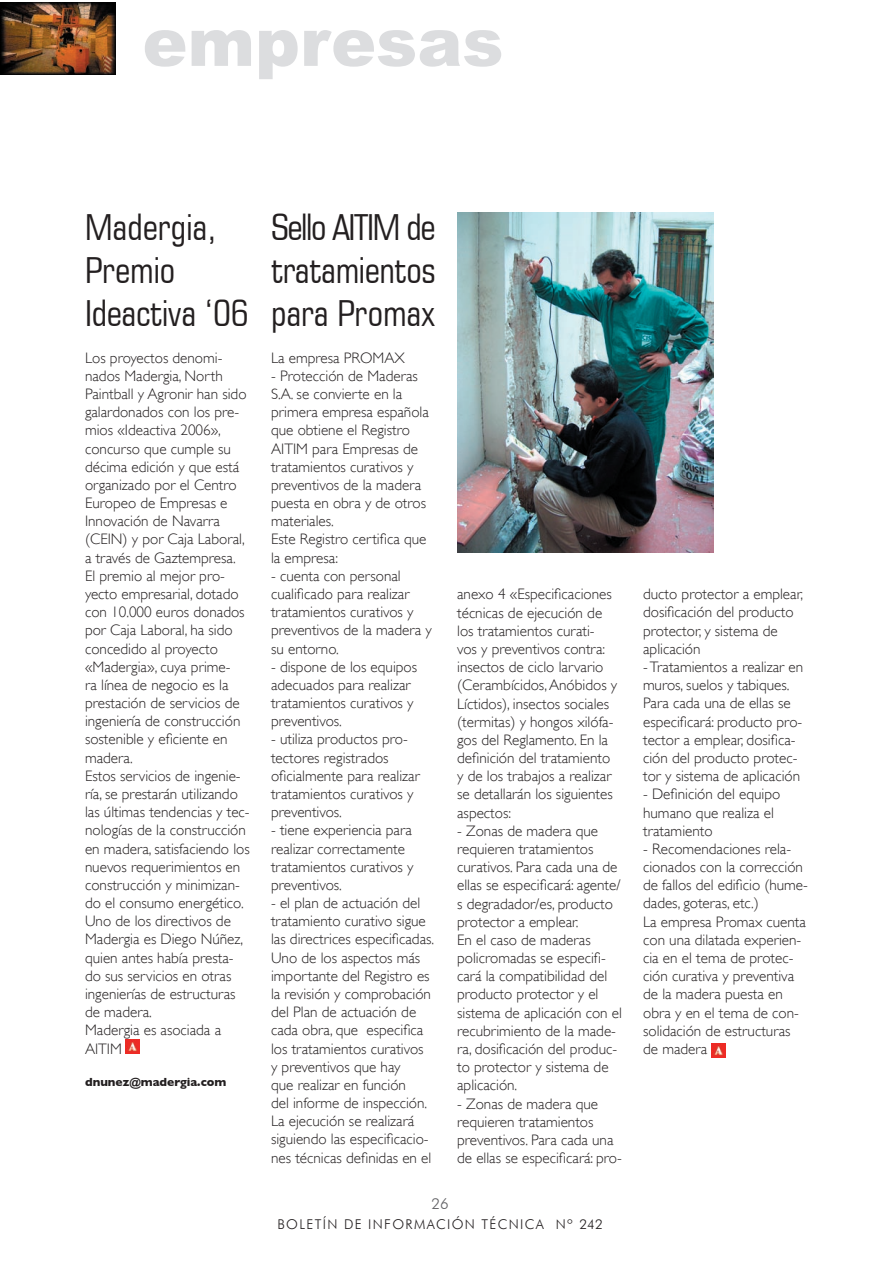
<style>
.page{position:relative;width:893px;height:1263px;background:#fff}
.page>*{position:absolute;margin:0;border:0;box-sizing:border-box;transform-origin:0 0}
.Titulo_4{font:900 67.5px "Arial";color:#dcdddf}
.SubtÌtulo_0{font:condensed 36px/43.2px "Square 721 BT";letter-spacing:-.01em;color:#231f20}
.C__de_texto{font:300 15.15px/18.1px "Gill Sans";color:#231f20}
.C__de_texto-2{font:300 15px "Futura BT";color:#636366}
.TablaTabla{font:300 13.5px "Futura BT";letter-spacing:.1em;color:#231f20}
.Pie{font:700 12px "Gill Sans";color:#231f20}
</style>
<div class="page">
<img style="left:0;top:2px;width:115px;height:72px">
<img style="left:126px;top:1039px;width:14px;height:14px">
<img style="left:711px;top:1044px;width:14px;height:14px">
<img style="left:457px;top:213px;width:256px;height:340px">
<p class="Titulo_4" style="left:142px;top:4px;width:363px">empresas</p>
<p class="SubtÌtulo_0" style="left:85px;top:205px;width:165px">Madergia,<br>Premio<br>Ideactiva ‘06</p>
<p class="C__de_texto" style="left:85px;top:348px;width:163px">Los proyectos denomi&shy;nados Madergia, North<br>Paintball y Agronir han sido galardonados con los pre&shy;mios «Ideactiva 2006»,</p>
<p class="C__de_texto" style="left:85px;top:439px;width:156px">concurso que cumple su décima edición y que está organizado por el Centro<br>Europeo de Empresas e<br>Innovación de Navarra</p>
<p class="C__de_texto" style="left:85px;top:530px;width:161px">(CEIN) y por Caja Laboral, a través de Gaztempresa.</p>
<p class="C__de_texto" style="left:85px;top:566px;width:161px">El premio al mejor pro&shy;yecto empresarial, dotado con 10.000 euros donados por Caja Laboral, ha sido concedido al proyecto</p>
<p class="C__de_texto" style="left:85px;top:657px;width:157px">«Madergia», cuya prime&shy;ra línea de negocio es la prestación de servicios de ingeniería de construcción sostenible y eficiente en</p>
<p class="C__de_texto" style="left:85px;top:748px;width:49px">madera.</p>
<p class="C__de_texto" style="left:85px;top:766px;width:166px">Estos servicios de ingenie&shy;ría, se prestarán utilizando las últimas tendencias y tec&shy;nologías de la construcción en madera, satisfaciendo los nuevos requerimientos en construcción y minimizan&shy;do el consumo energético.<br>Uno de los directivos de<br>Madergia es Diego Núñez, quien antes había presta&shy;do sus servicios en otras ingenierías de estructuras de madera.</p>
<p class="C__de_texto" style="left:85px;top:1021px;width:138px">Madergia es asociada a<br>AITIM</p>
<p class="Pie" style="left:85px;top:1075px;width:143px">dnunez@madergia.com</p>
<p class="SubtÌtulo_0" style="left:271px;top:205px;width:166px;text-align:justify">Sello AITIM de tratamientos para Promax</p>
<p class="C__de_texto" style="left:271px;top:348px;width:135px">La empresa PROMAX</p>
<p class="C__de_texto" style="left:271px;top:367px;width:159px">- Protección de Maderas<br>S.A. se convierte en la primera empresa española que obtiene el Registro<br>AITIM para Empresas de tratamientos curativos y preventivos de la madera puesta en obra y de otros materiales.</p>
<p class="C__de_texto" style="left:271px;top:530px;width:157px">Este Registro certifica que la empresa:</p>
<p class="C__de_texto" style="left:271px;top:566px;width:162px">- cuenta con personal cualificado para realizar tratamientos curativos y preventivos de la madera y su entorno.</p>
<p class="C__de_texto" style="left:271px;top:657px;width:148px">- dispone de los equipos adecuados para realizar tratamientos curativos y preventivos.</p>
<p class="C__de_texto" style="left:271px;top:730px;width:150px">- utiliza productos pro&shy;tectores registrados oficialmente para realizar tratamientos curativos y preventivos.</p>
<p class="C__de_texto" style="left:271px;top:821px;width:144px">- tiene experiencia para realizar correctamente tratamientos curativos y preventivos.</p>
<p class="C__de_texto" style="left:271px;top:894px;width:165px">- el plan de actuación del tratamiento curativo sigue las directrices especificadas.</p>
<p class="C__de_texto" style="left:271px;top:948px;width:162px">Uno de los aspectos más importante del Registro es la revisión y comprobación del Plan de actuación de cada obra, que especifica los tratamientos curativos y preventivos que hay<br>que realizar en función<br>del informe de inspección.<br>La ejecución se realizará siguiendo las especificacio&shy;nes técnicas definidas en el</p>
<p class="C__de_texto" style="left:457px;top:585px;width:162px">anexo 4 «Especificaciones técnicas de ejecución de los tratamientos curati&shy;vos y preventivos contra: insectos de ciclo larvario (Cerambícidos, Anóbidos y<br>Líctidos), insectos sociales (termitas) y hongos xilófa&shy;gos del Reglamento. En la definición del tratamiento y de los trabajos a realizar se detallarán los siguientes aspectos:</p>
<p class="C__de_texto" style="left:457px;top:821px;width:165px">- Zonas de madera que requieren tratamientos curativos. Para cada una de ellas se especificará: agente/ s degradador/es, producto protector a emplear.</p>
<p class="C__de_texto" style="left:457px;top:931px;width:166px">En el caso de maderas policromadas se especifi&shy;cará la compatibilidad del producto protector y el sistema de aplicación con el recubrimiento de la made&shy;ra, dosificación del produc&shy;to protector y sistema de aplicación.</p>
<p class="C__de_texto" style="left:457px;top:1094px;width:166px">- Zonas de madera que requieren tratamientos preventivos. Para cada una de ellas se especificará: pro-</p>
<p class="C__de_texto-2" style="left:431px;top:1195px;width:19px">26</p>
<p class="TablaTabla" style="left:277px;top:1216px;width:327px">BOLETÍN DE INFORMACIÓN TÉCNICA Nº 242</p>
<p class="C__de_texto" style="left:643px;top:585px;width:161px">ducto protector a emplear, dosificación del producto protector, y sistema de aplicación</p>
<p class="C__de_texto" style="left:643px;top:658px;width:162px">- Tratamientos a realizar en muros, suelos y tabiques.<br>Para cada una de ellas se especificará: producto pro&shy;tector a emplear, dosifica&shy;ción del producto protec&shy;tor y sistema de aplicación</p>
<p class="C__de_texto" style="left:643px;top:785px;width:139px">- Definición del equipo humano que realiza el tratamiento</p>
<p class="C__de_texto" style="left:643px;top:840px;width:166px">- Recomendaciones rela&shy;cionados con la corrección de fallos del edificio (hume&shy;dades, goteras, etc.)</p>
<p class="C__de_texto" style="left:643px;top:912px;width:164px">La empresa Promax cuenta con una dilatada experien&shy;cia en el tema de protec&shy;ción curativa y preventiva de la madera puesta en obra y en el tema de con&shy;solidación de estructuras de madera</p>
</div>
